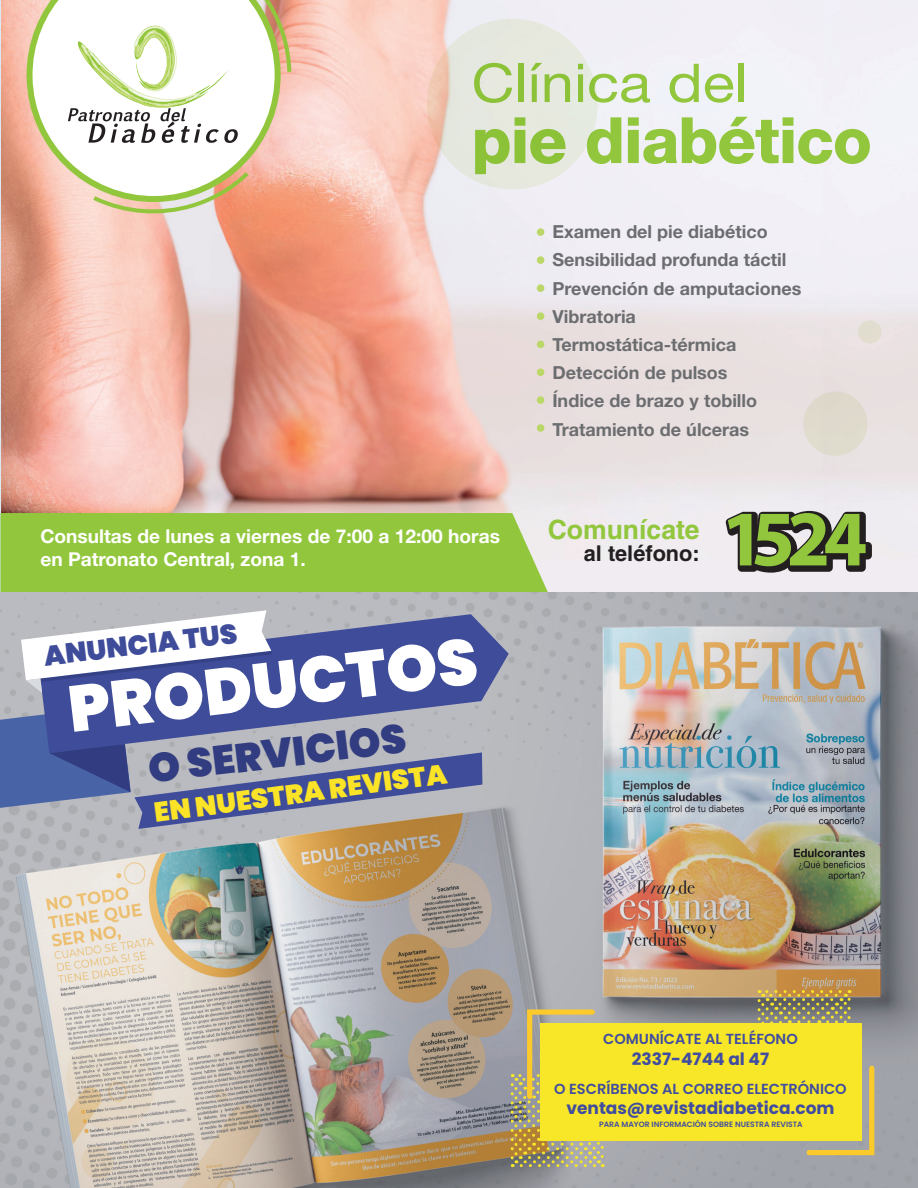
<style>
.page{position:relative;width:918px;height:1188px;background:#fff}
.page>*{position:absolute;margin:0;border:0;box-sizing:border-box;transform-origin:0 0}
.t1{font:900 64.8px "Poppins";color:#fff}
.t2{font:800 63.9px "Helvetica Neue LT Std";letter-spacing:-.02em;color:#92c73d}
.t3{font:53.55px "Helvetica Neue LT Std";color:#92c73d;scale:1.11 1}
.t4{font:900 40.65px "Poppins";color:#313d80}
.t5{font:900 27.6px "Poppins";color:#3f4c9a}
.t6{font:900 27.45px "Poppins";color:#fbe427}
.t7{font:700 26.55px "Helvetica";color:#92c73d}
.t8{font:700 21.75px "Helvetica";color:#231f20}
.t9{font:700 19.2px/23px "Helvetica Neue LT Std";color:#fff}
.t10{font:700 18px "Helvetica Neue LT Std";color:#6c6d70}
.t11{font:700 16.95px "Poppins";color:#404da0}
.t12{font:600 14.55px "Poppins";color:#404da0}
.t13{font:600 7.65px "Poppins";color:#404da0}
</style>
<div class="page">
<img style="left:1px;top:0;width:917px;height:559px">
<div style="left:1px;top:513px;width:547px;height:79px;background:#92c73d"></div>
<div style="left:803px;top:392px;width:64px;height:64px;background:#dfdacc;border-radius:50%"></div>
<div style="left:858px;top:320px;width:24px;height:24px;background:#e1ddd0;border-radius:50%"></div>
<svg style="left:427px;top:19px;width:171px;height:170px;fill:#e6e9df"></svg>
<svg style="left:725px;top:511px;width:147px;height:62px"></svg>
<div style="left:537px;top:228px;width:7px;height:8px;background:#bbd767;border-radius:50%"></div>
<div style="left:537px;top:256px;width:7px;height:8px;background:#bbd767;border-radius:50%"></div>
<div style="left:537px;top:284px;width:7px;height:8px;background:#bbd767;border-radius:50%"></div>
<div style="left:537px;top:312px;width:7px;height:8px;background:#bbd767;border-radius:50%"></div>
<div style="left:537px;top:341px;width:7px;height:7px;background:#bbd767;border-radius:50%"></div>
<div style="left:537px;top:368px;width:7px;height:8px;background:#bbd767;border-radius:50%"></div>
<div style="left:537px;top:396px;width:7px;height:8px;background:#bbd767;border-radius:50%"></div>
<div style="left:537px;top:424px;width:7px;height:8px;background:#bbd767;border-radius:50%"></div>
<svg style="left:92px;top:204px;width:159px;height:15px"></svg>
<svg style="left:24px;top:0;width:260px;height:204px"></svg>
<svg style="left:31px;top:0;width:245px;height:197px"></svg>
<svg style="left:68px;top:0;width:225px;height:143px"></svg>
<hr style="left:0;top:0;width:1px;height:1188px;background:#bce5f6">
<img style="left:0;top:593px;width:918px;height:595px">
<svg style="left:39px;top:614px;width:470px;height:139px;fill:#3f4c9a"></svg>
<svg style="left:21px;top:610px;width:251px;height:83px"></svg>
<svg style="left:0;top:705px;width:482px;height:124px"></svg>
<div style="left:540px;top:1023px;width:321px;height:118px;background:#f8e629"></div>
<svg style="left:511px;top:1007px;width:93px;height:160px"></svg>
<svg style="left:758px;top:990px;width:119px;height:168px"></svg>
<p class="t3" style="left:472px;top:51px;width:250px">Clínica del</p>
<p class="t2" style="left:472px;top:102px;width:402px">pie diabético</p>
<p class="t9" style="left:40px;top:524px;width:461px">Consultas de lunes a viernes de 7:00 a 12:00 horas en Patronato Central, zona 1.</p>
<h3 class="t5" style="left:42px;top:641px;width:196px;rotate:-7deg">ANUNCIA TUS</h3>
<h1 class="t1" style="left:64px;top:673px;width:413px;rotate:-7deg">PRODUCTOS</h1>
<h3 class="t4" style="left:146px;top:746px;width:261px;rotate:-7deg">O SERVICIOS</h3>
<h3 class="t6" style="left:152px;top:798px;width:297px;rotate:-8deg">EN NUESTRA REVISTA</h3>
<p class="t10" style="left:552px;top:220px;width:217px">Examen del pie diabético</p>
<p class="t10" style="left:552px;top:249px;width:236px">Sensibilidad profunda táctil</p>
<p class="t10" style="left:552px;top:277px;width:250px">Prevención de amputaciones</p>
<p class="t10" style="left:552px;top:305px;width:85px">Vibratoria</p>
<p class="t10" style="left:552px;top:333px;width:186px">Termostática-térmica</p>
<p class="t10" style="left:552px;top:362px;width:177px">Detección de pulsos</p>
<p class="t10" style="left:552px;top:390px;width:206px">Índice de brazo y tobillo</p>
<p class="t10" style="left:552px;top:418px;width:198px">Tratamiento de úlceras</p>
<p class="t7" style="left:548px;top:514px;width:154px">Comunícate</p>
<p class="t8" style="left:584px;top:540px;width:117px">al teléfono:</p>
<p class="t12" style="left:603px;top:1031px;width:196px">COMUNÍCATE AL TELÉFONO</p>
<p class="t11" style="left:632px;top:1049px;width:139px">2337-4744 al 47</p>
<p class="t12" style="left:554px;top:1080px;width:294px">O ESCRÍBENOS AL CORREO ELECTRÓNICO</p>
<p class="t11" style="left:566px;top:1098px;width:270px">ventas@revistadiabetica.com</p>
<p class="t13" style="left:599px;top:1120px;width:205px">PARA MAYOR INFORMACIÓN SOBRE NUESTRA REVISTA</p>
</div>
